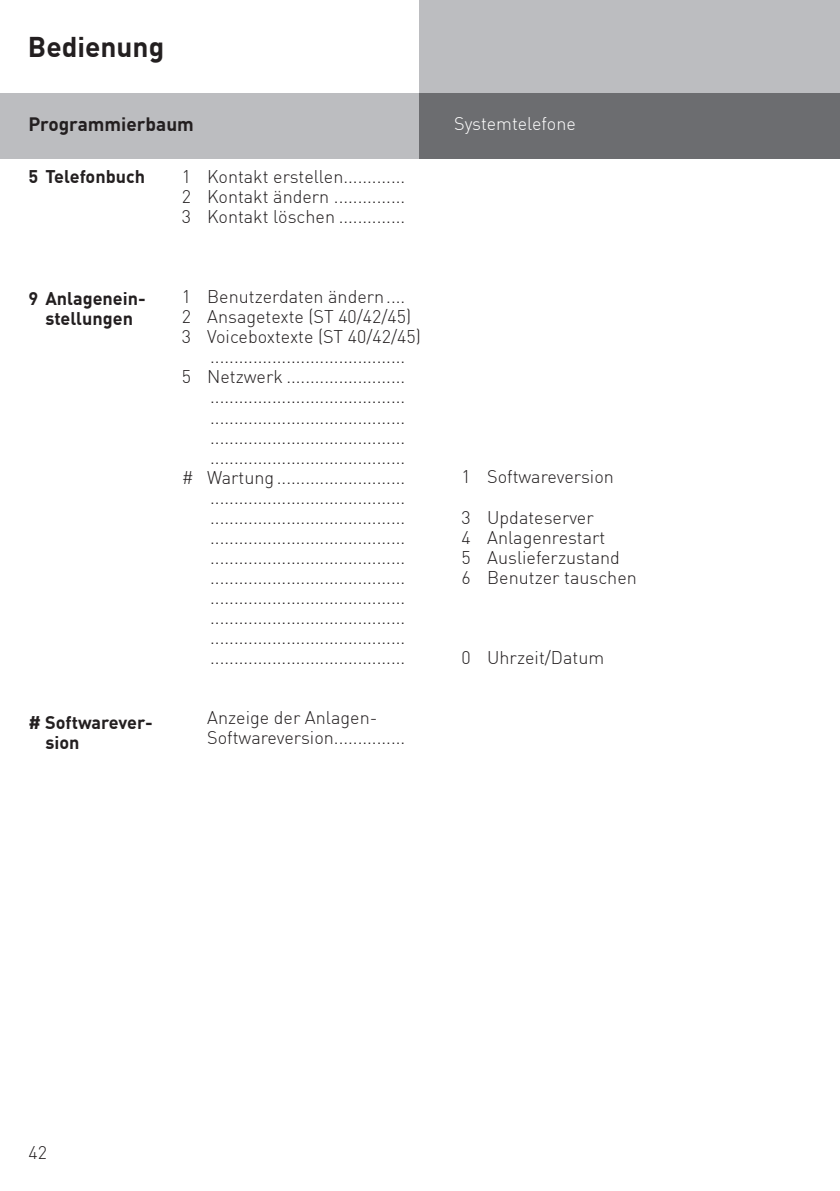
<style>
.page{position:relative;width:840px;height:1191px;background:#fff}
.page>*{position:absolute;margin:0;border:0;box-sizing:border-box;transform-origin:0 0}
.t1{font:700 28px "DIN Offc";color:#231f20}
.t2{font:700 19px "DIN Offc";color:#231f20}
.t3{font:300 18px/20px "DIN Offc";color:#231f20}
.t4{font:700 18px/20px "DIN Offc";color:#231f20;text-align:center}
.t5{font:300 18px "DIN Offc";letter-spacing:-.005em;color:#fff}
</style>
<div class="page">
<div style="left:420px;top:0;width:419px;height:94px;background:#bcbdc0"></div>
<div style="left:0;top:93px;width:420px;height:66px;background:#bcbdc0"></div>
<div style="left:420px;top:93px;width:419px;height:66px;background:#6c6d70"></div>
<h1 class="t1" style="left:28px;top:28px;width:138px">Bedienung</h1>
<p class="t2" style="left:28px;top:111px;width:167px">Programmierbaum</p>
<p class="t4" style="left:28px;top:166px;width:118px">5 Telefonbuch</p>
<p class="t4" style="left:28px;top:287px;width:119px">9 Anlagenein&shy;stellungen</p>
<p class="t4" style="left:45px;top:711px;width:109px;text-align:left;text-indent:-17px"># Softwarever&shy;sion</p>
<p class="t3" style="left:181px;top:167px;width:225px;text-align:justify">1 Kontakt erstellen.............<br>2 Kontakt ändern ...............<br>3 Kontakt löschen ..............</p>
<p class="t3" style="left:181px;top:287px;width:225px">1 Benutzerdaten ändern....</p>
<p class="t3" style="left:181px;top:307px;width:231px">2 Ansagetexte (ST 40/42/45)</p>
<p class="t3" style="left:181px;top:327px;width:240px">3 Voiceboxtexte (ST 40/42/45)</p>
<p class="t3" style="left:210px;top:347px;width:196px">.........................................</p>
<p class="t3" style="left:181px;top:367px;width:225px">5 Netzwerk .........................</p>
<p class="t3" style="left:210px;top:387px;width:196px">.........................................</p>
<p class="t3" style="left:210px;top:407px;width:196px">.........................................</p>
<p class="t3" style="left:210px;top:427px;width:196px">.........................................</p>
<p class="t3" style="left:210px;top:447px;width:196px">.........................................</p>
<p class="t3" style="left:181px;top:467px;width:225px"># Wartung...........................</p>
<p class="t3" style="left:210px;top:487px;width:196px">.........................................</p>
<p class="t3" style="left:210px;top:507px;width:196px">.........................................</p>
<p class="t3" style="left:210px;top:527px;width:196px">.........................................</p>
<p class="t3" style="left:210px;top:547px;width:196px">.........................................</p>
<p class="t3" style="left:210px;top:567px;width:196px">.........................................</p>
<p class="t3" style="left:210px;top:587px;width:196px">.........................................</p>
<p class="t3" style="left:210px;top:607px;width:196px">.........................................</p>
<p class="t3" style="left:210px;top:627px;width:196px">.........................................</p>
<p class="t3" style="left:210px;top:647px;width:196px">.........................................</p>
<p class="t3" style="left:207px;top:707px;width:199px">Anzeige der Anlagen-<br>Softwareversion...............</p>
<p class="t5" style="left:454px;top:112px;width:123px">Systemtelefone</p>
<p class="t3" style="left:461px;top:467px;width:154px">1 Softwareversion</p>
<p class="t3" style="left:461px;top:507px;width:177px">3 Updateserver<br>4 Anlagenrestart<br>5 Auslieferzustand<br>6 Benutzer tauschen</p>
<p class="t3" style="left:461px;top:647px;width:144px">0 Uhrzeit/Datum</p>
<p class="t3" style="left:28px;top:1142px;width:20px">42</p>
</div>
